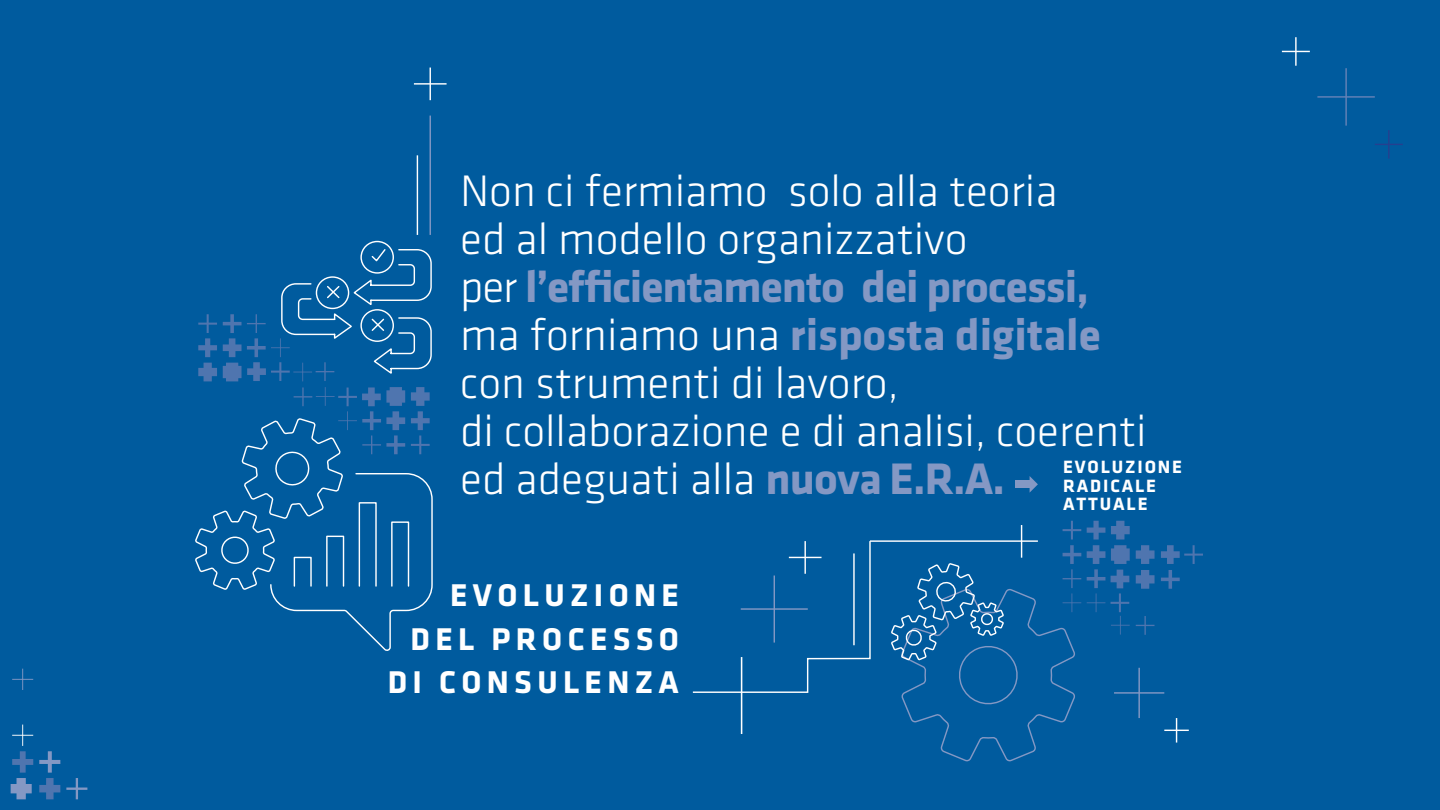
<style>
.page{position:relative;width:1440px;height:810px;background:#005b9e}
.page>*{position:absolute;margin:0;border:0;box-sizing:border-box;transform-origin:0 0}
.t1{font:45.75px/48px "Klavika Light TF";color:#fff}
.t2{font:700 45.75px/48px "Klavika";letter-spacing:-.02em;color:#8498c4}
.t3{font:700 32.62px/43.4px "Klavika";letter-spacing:.165em;color:#fff;text-align:right}
.t4{font:700 18.45px/18.1px "Klavika";letter-spacing:.1em;color:#fff}
.s1{font-family:"Klavika Light TF";font-weight:400;color:#fff}
.s2{font-family:"Klavika";font-weight:700;color:#8498c4}
</style>
<div class="page">
<svg style="left:39px;top:751px;width:21px;height:48px"></svg>
<svg style="left:66px;top:778px;width:21px;height:21px"></svg>
<svg style="left:11px;top:725px;width:22px;height:74px"></svg>
<svg style="left:12px;top:669px;width:21px;height:21px"></svg>
<svg style="left:1375px;top:144px;width:28px;height:1px"></svg>
<hr style="left:1388px;top:130px;width:2px;height:29px;background:#25408f">
<svg style="left:1282px;top:51px;width:28px;height:1px"></svg>
<hr style="left:1295px;top:37px;width:2px;height:29px;background:#fff">
<hr style="left:1317px;top:96px;width:58px;height:2px;background:#6582b7">
<hr style="left:1345px;top:68px;width:2px;height:58px;background:#6582b7">
<svg style="left:1161px;top:570px;width:19px;height:19px"></svg>
<svg style="left:1136px;top:545px;width:19px;height:19px"></svg>
<svg style="left:1136px;top:570px;width:19px;height:19px"></svg>
<svg style="left:1111px;top:521px;width:19px;height:43px"></svg>
<svg style="left:1161px;top:545px;width:42px;height:19px"></svg>
<svg style="left:1136px;top:616px;width:19px;height:19px"></svg>
<svg style="left:1111px;top:570px;width:19px;height:65px"></svg>
<svg style="left:1087px;top:521px;width:18px;height:91px"></svg>
<svg style="left:198px;top:314px;width:19px;height:42px"></svg>
<hr style="left:414px;top:83px;width:33px;height:2px;background:#fff">
<hr style="left:430px;top:68px;width:1px;height:32px;background:#fff">
<svg style="left:692px;top:541px;width:179px;height:153px"></svg>
<hr style="left:741px;top:657px;width:1px;height:77px;background:#fff">
<div style="left:1015px;top:481px;width:18px;height:7px;background:#8498c4"></div>
<svg style="left:1030px;top:476px;width:8px;height:16px"></svg>
<svg style="left:195px;top:356px;width:238px;height:295px"></svg>
<hr style="left:430px;top:116px;width:1px;height:119px;background:#8498c4">
<hr style="left:417px;top:155px;width:1px;height:80px;background:#fff">
<hr style="left:853px;top:553px;width:2px;height:92px;background:#fff">
<svg style="left:223px;top:240px;width:210px;height:141px"></svg>
<hr style="left:870px;top:540px;width:168px;height:2px;background:#fff">
<hr style="left:1114px;top:692px;width:50px;height:2px;background:#8498c4">
<hr style="left:1138px;top:668px;width:2px;height:50px;background:#8498c4">
<svg style="left:1164px;top:718px;width:25px;height:25px"></svg>
<svg style="left:890px;top:521px;width:191px;height:241px"></svg>
<p class="t1" style="left:460px;top:167px;width:599px">Non ci fermiamo solo alla teoria ed al modello organizzativo</p>
<p class="t2" style="left:460px;top:263px;width:642px"><span class="s1">per</span> l’efficientamento dei processi, <span class="s1">ma forniamo una</span> risposta digitale</p>
<p class="t1" style="left:460px;top:359px;width:688px">con strumenti di lavoro,<br>di collaborazione e di analisi, coerenti ed adeguati alla <span class="s2">nuova E.R.A.</span></p>
<p class="t4" style="left:1063px;top:458px;width:121px">EVOLUZIONE<br>RADICALE<br>ATTUALE</p>
<p class="t3" style="left:388px;top:574px;width:293px">EVOLUZIONE<br>DEL PROCESSO<br>DI CONSULENZA</p>
</div>
